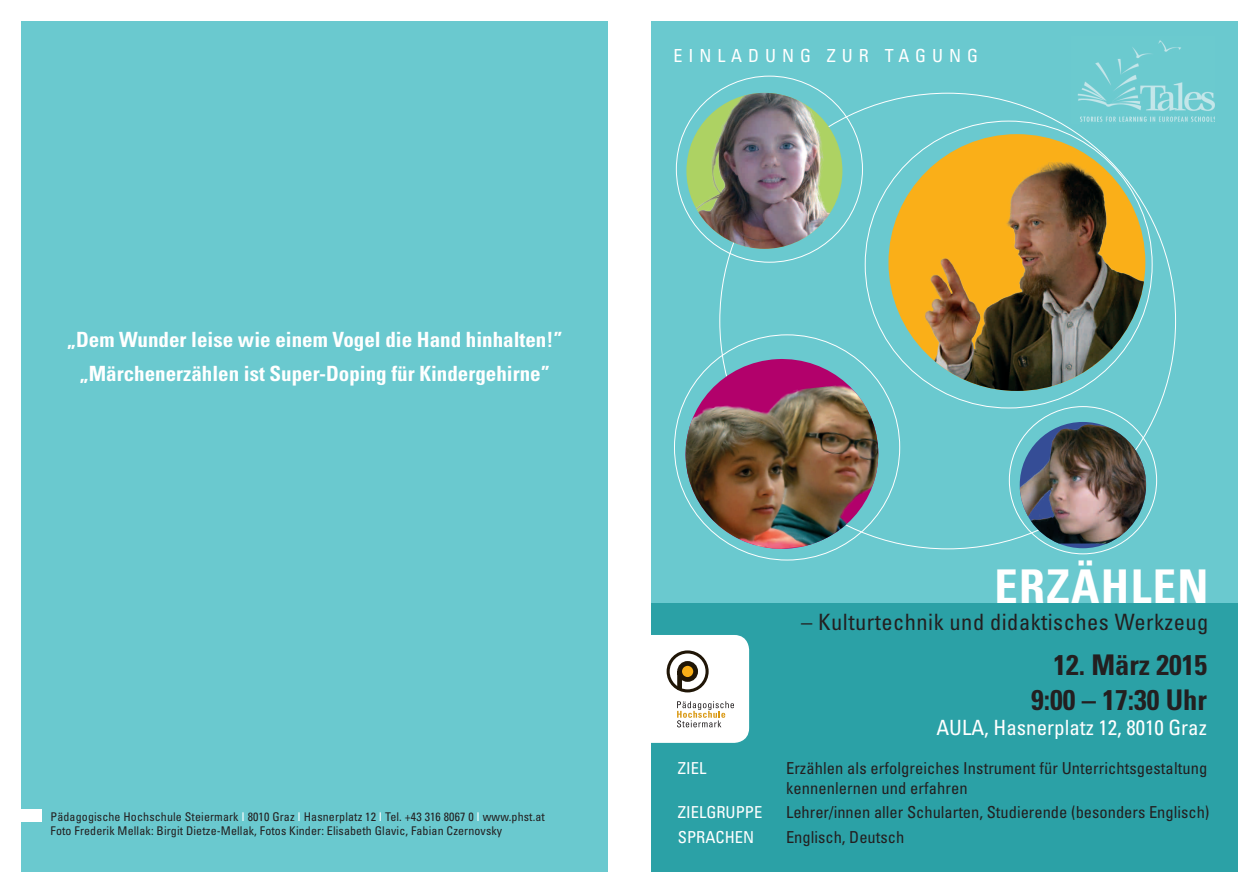
<style>
.page{position:relative;width:1259px;height:893px;background:#fff}
.page>*{position:absolute;margin:0;border:0;box-sizing:border-box;transform-origin:0 0}
.t1{font:700 condensed 46.5px "Univers LT Std";letter-spacing:.03em;color:#fff}
.t2{font:700 condensed 28.5px/34.2px "Univers LT Std";color:#231f20;text-align:right}
.t3{font:condensed 22.5px "Univers LT Std";letter-spacing:.02em;color:#231f20}
.t4{font:700 condensed 21px/34.5px "Univers LT Std";color:#fff;text-align:center}
.t5{font:condensed 21px "Univers LT Std";color:#fff}
.t6{font:condensed 18px "Univers LT Std";letter-spacing:.33em;color:#fff}
.t7{font:condensed 16.5px/19.5px "Univers LT Std";letter-spacing:.005em;color:#231f20}
.t8{font:condensed 16.5px "Univers LT Std";color:#fff}
.t9{font:condensed 12px/14.4px "Univers LT Std";letter-spacing:.01em;color:#231f20}
.s1{color:#fff}
</style>
<div class="page">
<div style="left:651px;top:21px;width:586px;height:598px;background:#6ac9cf"></div>
<div style="left:651px;top:603px;width:586px;height:269px;background:#2ba1a6"></div>
<div style="left:21px;top:21px;width:587px;height:851px;background:#6ac9cf"></div>
<div style="left:0;top:809px;width:41px;height:12px;background:#fff"></div>
<img style="left:686px;top:93px;width:156px;height:156px;border-radius:78px">
<img style="left:1019px;top:422px;width:127px;height:121px">
<img style="left:894px;top:134px;width:251px;height:257px">
<svg style="left:683px;top:356px;width:198px;height:195px"></svg>
<img style="left:684px;top:384px;width:196px;height:165px">
<div style="left:629px;top:635px;width:120px;height:108px;background:#fff;border-radius:15px"></div>
<svg style="left:668px;top:652px;width:39px;height:39px"></svg>
<div style="left:666px;top:650px;width:42px;height:42px;border:3px solid #201607;border-radius:50%"></div>
<svg style="left:675px;top:659px;width:25px;height:34px"></svg>
<svg style="left:677px;top:701px;width:57px;height:26px"></svg>
<img style="left:1077px;top:40px;width:137px;height:82px">
<h3 class="t4" style="left:67px;top:322px;width:497px">„Dem Wunder leise wie einem Vogel die Hand hinhalten!” „Märchenerzählen ist Super-Doping für Kindergehirne”</h3>
<p class="t9" style="left:51px;top:809px;width:496px">Pädagogische Hochschule Steiermark <span class="s1">I</span> 8010 Graz <span class="s1">I</span> Hasnerplatz 12 <span class="s1">I</span> Tel. +43 316 8067 0 <span class="s1">I</span> www.phst.at<br>Foto Frederik Mellak: Birgit Dietze-Mellak, Fotos Kinder: Elisabeth Glavic, Fabian Czernovsky</p>
<h3 class="t6" style="left:673px;top:44px;width:303px">ei nlad ung zur Tag ung</h3>
<h1 class="t1" style="left:994px;top:557px;width:215px">Erzählen</h1>
<h3 class="t3" style="left:801px;top:607px;width:409px">– Kulturtechnik und didaktisches Werkzeug</h3>
<h2 class="t2" style="left:1031px;top:648px;width:177px">12. März 2015<br>9:00 – 17:30 Uhr</h2>
<h3 class="t5" style="left:936px;top:714px;width:13px">AULA</h3>
<h3 class="t5" style="left:984px;top:714px;width:224px">, Hasnerplatz 12, 8010 Graz</h3>
<h3 class="t8" style="left:678px;top:758px;width:30px">Zie l</h3>
<h3 class="t7" style="left:786px;top:759px;width:423px">Erzählen als erfolgreiches Instrument für Unterrichtsgestaltung kennenlernen und erfahren</h3>
<h3 class="t8" style="left:678px;top:801px;width:67px">Zielgruppe</h3>
<h3 class="t7" style="left:786px;top:802px;width:425px">Lehrer/innen aller Schularten, Studierende (besonders Englisch)</h3>
<h3 class="t8" style="left:678px;top:827px;width:78px">sprachen</h3>
<h3 class="t7" style="left:786px;top:827px;width:120px">Englisch, Deutsch</h3>
</div>
